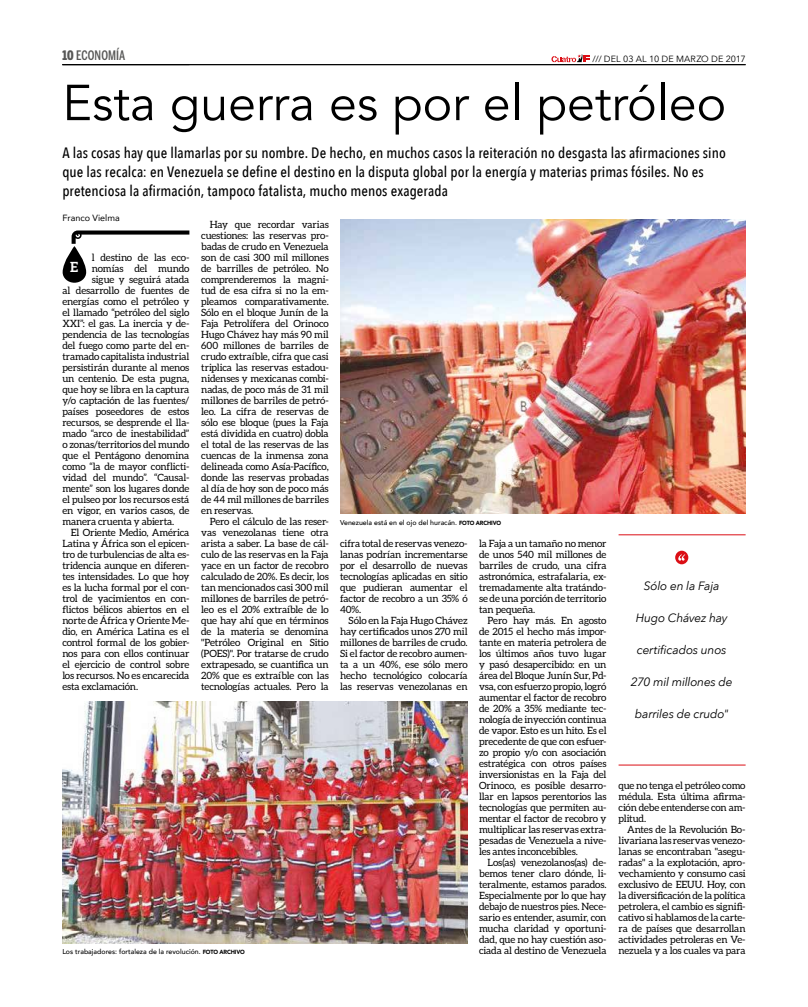
<style>
.page{position:relative;width:808px;height:1007px;background:#fff}
.page>*{position:absolute;margin:0;border:0;box-sizing:border-box;transform-origin:0 0}
.t1{font:50px "Avenir";color:#000}
.t2{font:500 15px/19px "Avenir Next Condensed";letter-spacing:.005em;color:#000}
.t3{font:700 14px "Aleo";color:#fff}
.t4{font:500 13px "Benton Sans Comp";letter-spacing:.005em;color:#575756}
.t5{font:italic 12px "Avenir Next";letter-spacing:-.02em;color:#000}
.t6{font:10px/11px "Aleo";letter-spacing:-.015em;color:#000;text-align:justify}
.t7{font:9px "Avenir Next";letter-spacing:.01em;color:#000}
.t8{font:9px "Avenir";color:#000}
.t9{font:500 7px "Avenir";color:#000}
.s1{font-weight:900}
.s2{font-weight:900;font-size:6px}
</style>
<div class="page">
<svg style="left:551px;top:54px;width:39px;height:8px"></svg>
<hr style="left:62px;top:64px;width:684px;height:1px;background:#000">
<img style="left:340px;top:219px;width:406px;height:295px">
<img style="left:62px;top:701px;width:405px;height:242px">
<svg style="left:675px;top:550px;width:13px;height:14px"></svg>
<hr style="left:618px;top:534px;width:128px;height:1px;background:#db0e15">
<hr style="left:618px;top:764px;width:128px;height:1px;background:#db0e15">
<svg style="left:63px;top:230px;width:126px;height:53px"></svg>
<h3 class="t4" style="left:62px;top:48px;width:64px"><span class="s1">10</span> ECONOMÍA</h3>
<p class="t7" style="left:593px;top:51px;width:154px">/// DEL 03 AL 10 DE MARZO DE 2017</p>
<h1 class="t1" style="left:62px;top:73px;width:665px">Esta guerra es por el petróleo</h1>
<p class="t2" style="left:62px;top:143px;width:665px">A las cosas hay que llamarlas por su nombre. De hecho, en muchos casos la reiteración no desgasta las afirmaciones sino que las recalca: en Venezuela se define el destino en la disputa global por la energía y materias primas fósiles. No es pretenciosa la afirmación, tampoco fatalista, mucho menos exagerada</p>
<p class="t8" style="left:63px;top:211px;width:59px">Franco Vielma</p>
<p class="t6" style="left:92px;top:251px;width:99px">l destino de las eco-</p>
<p class="t6" style="left:92px;top:262px;width:99px">nomías del mundo</p>
<p class="t6" style="left:92px;top:273px;width:99px">sigue y seguirá atada</p>
<p class="t6" style="left:62px;top:284px;width:129px">al desarrollo de fuentes de</p>
<p class="t6" style="left:62px;top:295px;width:129px">energías como el petróleo y</p>
<p class="t6" style="left:62px;top:306px;width:129px">el llamado “petróleo del siglo</p>
<p class="t6" style="left:62px;top:317px;width:129px">XXI”: el gas. La inercia y de-</p>
<p class="t6" style="left:62px;top:328px;width:129px">pendencia de las tecnologías</p>
<p class="t6" style="left:62px;top:339px;width:129px">del fuego como parte del en-</p>
<p class="t6" style="left:62px;top:350px;width:129px">tramado capitalista industrial</p>
<p class="t6" style="left:62px;top:361px;width:129px">persistirán durante al menos</p>
<p class="t6" style="left:62px;top:372px;width:129px">un centenio. De esta pugna,</p>
<p class="t6" style="left:62px;top:383px;width:129px">que hoy se libra en la captura</p>
<p class="t6" style="left:62px;top:394px;width:129px">y/o captación de las fuentes/</p>
<p class="t6" style="left:62px;top:405px;width:129px">países poseedores de estos</p>
<p class="t6" style="left:62px;top:416px;width:129px">recursos, se desprende el lla-</p>
<p class="t6" style="left:62px;top:427px;width:129px">mado “arco de inestabilidad”</p>
<p class="t6" style="left:62px;top:438px;width:129px">o zonas/territorios del mundo</p>
<p class="t6" style="left:62px;top:449px;width:129px">que el Pentágono denomina</p>
<p class="t6" style="left:62px;top:460px;width:129px">como “la de mayor conflicti-</p>
<p class="t6" style="left:62px;top:471px;width:129px">vidad del mundo”. “Causal-</p>
<p class="t6" style="left:62px;top:482px;width:129px">mente” son los lugares donde</p>
<p class="t6" style="left:62px;top:493px;width:129px">el pulseo por los recursos está</p>
<p class="t6" style="left:62px;top:504px;width:129px">en vigor, en varios casos, de</p>
<p class="t6" style="left:62px;top:515px;width:114px">manera cruenta y abierta.</p>
<p class="t6" style="left:71px;top:526px;width:120px">El Oriente Medio, América</p>
<p class="t6" style="left:62px;top:537px;width:129px">Latina y África son el epicen-</p>
<p class="t6" style="left:62px;top:548px;width:129px">tro de turbulencias de alta es-</p>
<p class="t6" style="left:62px;top:559px;width:129px">tridencia aunque en diferen-</p>
<p class="t6" style="left:62px;top:570px;width:129px">tes intensidades. Lo que hoy</p>
<p class="t6" style="left:62px;top:581px;width:129px">es la lucha formal por el con-</p>
<p class="t6" style="left:62px;top:592px;width:129px">trol de yacimientos en con-</p>
<p class="t6" style="left:62px;top:603px;width:129px">flictos bélicos abiertos en el</p>
<p class="t6" style="left:62px;top:614px;width:129px">norte de África y Oriente Me-</p>
<p class="t6" style="left:62px;top:625px;width:129px">dio, en América Latina es el</p>
<p class="t6" style="left:62px;top:636px;width:129px">control formal de los gobier-</p>
<p class="t6" style="left:62px;top:647px;width:129px">nos para con ellos continuar</p>
<p class="t6" style="left:62px;top:658px;width:129px">el ejercicio de control sobre</p>
<p class="t6" style="left:62px;top:669px;width:129px">los recursos. No es encarecida</p>
<p class="t6" style="left:62px;top:680px;width:77px">esta exclamación.</p>
<h3 class="t3" style="left:70px;top:259px;width:10px">E</h3>
<p class="t6" style="left:201px;top:218px;width:129px;text-indent:8px">Hay que recordar varias cuestiones: las reservas pro&shy;badas de crudo en Venezuela son de casi 300 mil millones de barrilles de petróleo. No comprenderemos la magni&shy;tud de esa cifra si no la em&shy;pleamos comparativamente.<br>Sólo en el bloque Junín de la Faja Petrolífera del Orinoco Hugo Chávez hay más 90 mil 600 millones de barriles de crudo extraíble, cifra que casi triplica las reservas estadou&shy;nidenses y mexicanas combi&shy;nadas, de poco más de 31 mil millones de barriles de petró&shy;leo. La cifra de reservas de sólo ese bloque (pues la Faja está dividida en cuatro) dobla el total de las reservas de las cuencas de la inmensa zona delineada como Asía-Pacífico, donde las reservas probadas al día de hoy son de poco más de 44 mil millones de barriles en reservas.</p>
<p class="t6" style="left:201px;top:515px;width:129px;text-indent:8px">Pero el cálculo de las reser&shy;vas venezolanas tiene otra arista a saber. La base de cál&shy;culo de las reservas en la Faja yace en un factor de recobro calculado de 20%. Es decir, los tan mencionados casi 300 mil millones de barriles de petró&shy;leo es el 20% extraíble de lo que hay ahí que en términos de la materia se denomina "Petróleo Original en Sitio (POES)". Por tratarse de crudo extrapesado, se cuantifica un 20% que es extraíble con las tecnologías actuales. Pero la</p>
<p class="t9" style="left:62px;top:945px;width:184px">Los trabajadores: fortaleza de la revolución. <span class="s2">FOTO ARCHIVO</span></p>
<p class="t9" style="left:340px;top:516px;width:163px">Venezuela está en el ojo del huracán. <span class="s2">FOTO ARCHIVO</span></p>
<p class="t6" style="left:340px;top:537px;width:129px">cifra total de reservas venezo&shy;lanas podrían incrementarse por el desarrollo de nuevas tecnologías aplicadas en sitio que pudieran aumentar el factor de recobro a un 35% ó 40%.</p>
<p class="t6" style="left:340px;top:614px;width:129px;text-indent:8px">Sólo en la Faja Hugo Chávez hay certificados unos 270 mil millones de barriles de crudo.<br>Si el factor de recobro aumen&shy;ta a un 40%, ese sólo mero hecho tecnológico colocaría las reservas venezolanas en</p>
<p class="t6" style="left:479px;top:537px;width:129px">la Faja a un tamaño no menor de unos 540 mil millones de barriles de crudo, una cifra astronómica, estrafalaria, ex&shy;tremadamente alta tratándo&shy;se de una porción de territorio tan pequeña.</p>
<p class="t6" style="left:479px;top:614px;width:129px;text-indent:8px">Pero hay más. En agosto de 2015 el hecho más impor&shy;tante en materia petrolera de los últimos años tuvo lugar y pasó desapercibido: en un área del Bloque Junín Sur, Pd&shy;vsa, con esfuerzo propio, logró aumentar el factor de recobro de 20% a 35% mediante tec&shy;nología de inyección continua de vapor. Esto es un hito. Es el precedente de que con esfuer&shy;zo propio y/o con asociación estratégica con otros países inversionistas en la Faja del Orinoco, es posible desarro&shy;llar en lapsos perentorios las tecnologías que permiten au&shy;mentar el factor de recobro y multiplicar las reservas extra&shy;pesadas de Venezuela a nive&shy;les antes inconcebibles.</p>
<p class="t6" style="left:479px;top:856px;width:129px;text-indent:8px">Los(as) venezolanos(as) de&shy;bemos tener claro dónde, li&shy;teralmente, estamos parados.<br>Especialmente por lo que hay debajo de nuestros pies. Nece&shy;sario es entender, asumir, con mucha claridad y oportuni&shy;dad, que no hay cuestión aso&shy;ciada al destino de Venezuela</p>
<p class="t5" style="left:644px;top:575px;width:77px">Sólo en la Faja</p>
<p class="t5" style="left:636px;top:607px;width:93px">Hugo Chávez hay</p>
<p class="t5" style="left:637px;top:639px;width:91px">certificados unos</p>
<p class="t5" style="left:631px;top:671px;width:103px">270 mil millones de</p>
<p class="t5" style="left:635px;top:703px;width:95px">barriles de crudo"</p>
<p class="t6" style="left:618px;top:779px;width:129px">que no tenga el petróleo como médula. Esta última afirma&shy;ción debe entenderse con am&shy;plitud.</p>
<p class="t6" style="left:618px;top:823px;width:129px;text-indent:9px">Antes de la Revolución Bo&shy;livariana las reservas venezo&shy;lanas se encontraban "asegu&shy;radas" a la explotación, apro&shy;vechamiento y consumo casi exclusivo de EEUU. Hoy, con la diversificación de la política petrolera, el cambio es signifi&shy;cativo si hablamos de la carte&shy;ra de países que desarrollan actividades petroleras en Ve&shy;nezuela y a los cuales va para</p>
</div>
